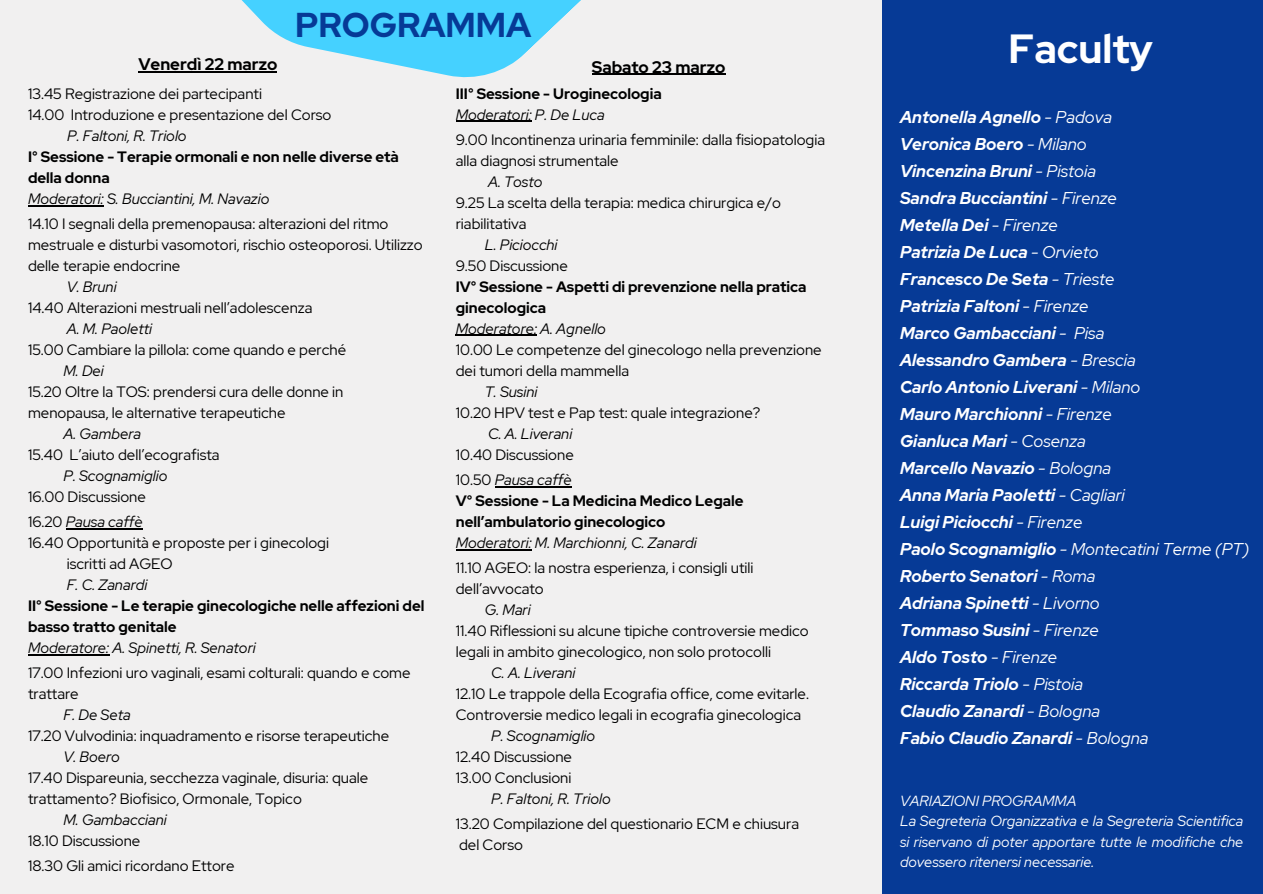
<style>
.page{position:relative;width:1263px;height:894px;background:#fff}
.page>*{position:absolute;margin:0;border:0;box-sizing:border-box;transform-origin:0 0}
.t1{font:700 40.5px "Red Hat Display";color:#fff}
.t2{font:700 34.35px "Red Hat Display";color:#063a96}
.t3{font:italic 700 16.95px/27px "Red Hat Display";color:#fff}
.t4{font:700 16.8px "Red Hat Display";color:#000}
.t5{font:15px/21px "Red Hat Display";color:#000}
.t6{font:italic 15px "Red Hat Display";color:#000}
.t7{font:700 15px/21px "Red Hat Display";color:#000}
.t8{font:italic 14.55px/20.2px "Red Hat Display";color:#fff;text-align:justify}
.s1{font-style:normal}
.s2{font-weight:400}
</style>
<div class="page">
<div style="left:0;top:0;width:1263px;height:893px;background:#063a96"></div>
<div style="left:0;top:0;width:881px;height:893px;background:#f1f0f0"></div>
<svg style="left:138px;top:0;width:588px;height:78px"></svg>
<hr style="left:28px;top:205px;width:76px;height:1px;background:#000">
<hr style="left:66px;top:528px;width:77px;height:1px;background:#000">
<hr style="left:28px;top:654px;width:81px;height:1px;background:#000">
<hr style="left:456px;top:120px;width:76px;height:2px;background:#000">
<hr style="left:456px;top:334px;width:81px;height:2px;background:#000">
<hr style="left:495px;top:485px;width:77px;height:2px;background:#000">
<hr style="left:456px;top:548px;width:76px;height:2px;background:#000">
<hr style="left:138px;top:71px;width:139px;height:1px;background:#000">
<hr style="left:592px;top:74px;width:133px;height:1px;background:#000">
<h2 class="t2" style="left:295px;top:2px;width:238px">PROGRAMMA</h2>
<p class="t4" style="left:138px;top:53px;width:140px">Venerdì 22 marzo</p>
<h1 class="t4" style="left:592px;top:55px;width:135px">Sabato 23 marzo</h1>
<h3 class="t5" style="left:28px;top:83px;width:236px">13.45 Registrazione dei partecipanti</h3>
<p class="t5" style="left:28px;top:104px;width:305px">14.00 Introduzione e presentazione del Corso</p>
<p class="t6" style="left:67px;top:125px;width:121px">P. Faltoni, R. Triolo</p>
<p class="t7" style="left:28px;top:146px;width:372px">I° Sessione - Terapie ormonali e non nelle diverse età della donna</p>
<p class="t6" style="left:28px;top:188px;width:243px">Moderatori: S. Bucciantini, M. Navazio</p>
<p class="t5" style="left:28px;top:213px;width:396px">14.10 I segnali della premenopausa: alterazioni del ritmo mestruale e disturbi vasomotori, rischio osteoporosi. Utilizzo delle terapie endocrine</p>
<p class="t6" style="left:67px;top:276px;width:51px">V. Bruni</p>
<p class="t5" style="left:28px;top:297px;width:286px">14.40 Alterazioni mestruali nell’adolescenza</p>
<p class="t6" style="left:67px;top:318px;width:87px">A. M. Paoletti</p>
<p class="t5" style="left:28px;top:339px;width:320px">15.00 Cambiare la pillola: come quando e perché</p>
<p class="t6" style="left:63px;top:360px;width:42px">M. Dei</p>
<p class="t5" style="left:28px;top:381px;width:317px">15.20 Oltre la TOS: prendersi cura delle donne in menopausa, le alternative terapeutiche</p>
<p class="t6" style="left:63px;top:423px;width:79px">A. Gambera</p>
<p class="t5" style="left:28px;top:444px;width:193px">15.40 L’aiuto dell’ecografista</p>
<p class="t6" style="left:63px;top:465px;width:106px">P. Scognamiglio</p>
<p class="t5" style="left:28px;top:486px;width:119px">16.00 Discussione</p>
<p class="t6" style="left:28px;top:511px;width:116px"><span class="s1">16.20</span> Pausa caffè</p>
<p class="t5" style="left:28px;top:532px;width:302px">16.40 Opportunità e proposte per i ginecologi</p>
<p class="t5" style="left:67px;top:553px;width:107px">iscritti ad AGEO</p>
<p class="t6" style="left:67px;top:574px;width:82px">F. C. Zanardi</p>
<p class="t7" style="left:28px;top:595px;width:398px">II° Sessione - Le terapie ginecologiche nelle affezioni del basso tratto genitale</p>
<p class="t6" style="left:28px;top:637px;width:229px">Moderatore: A. Spinetti, R. Senatori</p>
<p class="t5" style="left:28px;top:662px;width:384px">17.00 Infezioni uro vaginali, esami colturali: quando e come trattare</p>
<p class="t6" style="left:63px;top:704px;width:69px">F. De Seta</p>
<p class="t5" style="left:28px;top:725px;width:363px">17.20 Vulvodinia: inquadramento e risorse terapeutiche</p>
<p class="t6" style="left:63px;top:746px;width:58px">V. Boero</p>
<p class="t5" style="left:28px;top:767px;width:342px">17.40 Dispareunia, secchezza vaginale, disuria: quale trattamento? Biofisico, Ormonale, Topico</p>
<p class="t6" style="left:63px;top:809px;width:105px">M. Gambacciani</p>
<p class="t5" style="left:28px;top:830px;width:114px">18.10 Discussione</p>
<p class="t5" style="left:28px;top:855px;width:208px">18.30 Gli amici ricordano Ettore</p>
<p class="t7" style="left:456px;top:83px;width:207px">III° Sessione - Uroginecologia</p>
<p class="t6" style="left:456px;top:104px;width:150px">Moderatori: P. De Luca</p>
<p class="t5" style="left:456px;top:129px;width:371px">9.00 Incontinenza urinaria femminile: dalla fisiopatologia alla diagnosi strumentale</p>
<p class="t6" style="left:488px;top:171px;width:56px">A. Tosto</p>
<p class="t5" style="left:456px;top:192px;width:327px">9.25 La scelta della terapia: medica chirurgica e/o riabilitativa</p>
<p class="t6" style="left:485px;top:234px;width:74px">L. Piciocchi</p>
<p class="t5" style="left:456px;top:255px;width:114px">9.50 Discussione</p>
<p class="t7" style="left:456px;top:276px;width:352px">IV° Sessione - Aspetti di prevenzione nella pratica ginecologica</p>
<p class="t6" style="left:456px;top:318px;width:152px">Moderatore: A. Agnello</p>
<p class="t5" style="left:456px;top:339px;width:367px">10.00 Le competenze del ginecologo nella prevenzione dei tumori della mammella</p>
<p class="t6" style="left:485px;top:381px;width:54px">T. Susini</p>
<p class="t5" style="left:456px;top:402px;width:306px">10.20 HPV test e Pap test: quale integrazione?</p>
<p class="t6" style="left:488px;top:423px;width:86px">C. A. Liverani</p>
<p class="t5" style="left:456px;top:444px;width:120px">10.40 Discussione</p>
<p class="t6" style="left:456px;top:469px;width:117px"><span class="s1">10.50</span> Pausa caffè</p>
<p class="t7" style="left:456px;top:490px;width:289px">V° Sessione - La Medicina Medico Legale nell’ambulatorio ginecologico</p>
<p class="t6" style="left:456px;top:532px;width:242px">Moderatori: M. Marchionni, C. Zanardi</p>
<p class="t5" style="left:456px;top:557px;width:299px">11.10 AGEO: la nostra esperienza, i consigli utili dell’avvocato</p>
<p class="t6" style="left:485px;top:599px;width:47px">G. Mari</p>
<p class="t5" style="left:456px;top:620px;width:354px">11.40 Riflessioni su alcune tipiche controversie medico legali in ambito ginecologico, non solo protocolli</p>
<p class="t6" style="left:491px;top:662px;width:86px">C. A. Liverani</p>
<p class="t5" style="left:456px;top:683px;width:355px">12.10 Le trappole della Ecografia office, come evitarle.<br>Controversie medico legali in ecografia ginecologica</p>
<p class="t6" style="left:491px;top:725px;width:106px">P. Scognamiglio</p>
<p class="t5" style="left:456px;top:746px;width:118px">12.40 Discussione</p>
<p class="t5" style="left:456px;top:767px;width:117px">13.00 Conclusioni</p>
<p class="t6" style="left:491px;top:788px;width:121px">P. Faltoni, R. Triolo</p>
<p class="t5" style="left:456px;top:813px;width:345px">13.20 Compilazione del questionario ECM e chiusura</p>
<p class="t5" style="left:459px;top:834px;width:65px">del Corso</p>
<h3 class="t1" style="left:1008px;top:21px;width:146px">Faculty</h3>
<h4 class="t3" style="left:900px;top:103px;width:351px">Antonella Agnello <span class="s2">- Padova<br></span>Veronica Boero <span class="s2">- Milano<br></span>Vincenzina Bruni <span class="s2">- Pistoia<br></span>Sandra Bucciantini <span class="s2">- Firenze<br></span>Metella Dei <span class="s2">- Firenze<br></span>Patrizia De Luca <span class="s2">- Orvieto<br></span>Francesco De Seta <span class="s2">- Trieste<br></span>Patrizia Faltoni <span class="s2">- Firenze<br></span>Marco Gambacciani <span class="s2">- Pisa<br></span>Alessandro Gambera <span class="s2">- Brescia<br></span>Carlo Antonio Liverani <span class="s2">- Milano<br></span>Mauro Marchionni <span class="s2">- Firenze<br></span>Gianluca Mari <span class="s2">- Cosenza<br></span>Marcello Navazio <span class="s2">- Bologna<br></span>Anna Maria Paoletti <span class="s2">- Cagliari<br></span>Luigi Piciocchi <span class="s2">- Firenze<br></span>Paolo Scognamiglio <span class="s2">- Montecatini Terme (PT)<br></span>Roberto Senatori <span class="s2">- Roma<br></span>Adriana Spinetti <span class="s2">- Livorno<br></span>Tommaso Susini <span class="s2">- Firenze<br></span>Aldo Tosto <span class="s2">- Firenze<br></span>Riccarda Triolo <span class="s2">- Pistoia<br></span>Claudio Zanardi <span class="s2">- Bologna<br></span>Fabio Claudio Zanardi <span class="s2">- Bologna</span></h4>
<p class="t8" style="left:900px;top:790px;width:178px">VARIAZIONI PROGRAMMA</p>
<p class="t8" style="left:900px;top:810px;width:345px">La Segreteria Organizzativa e la Segreteria Scientifica si riservano di poter apportare tutte le modifiche che dovessero ritenersi necessarie.</p>
</div>
